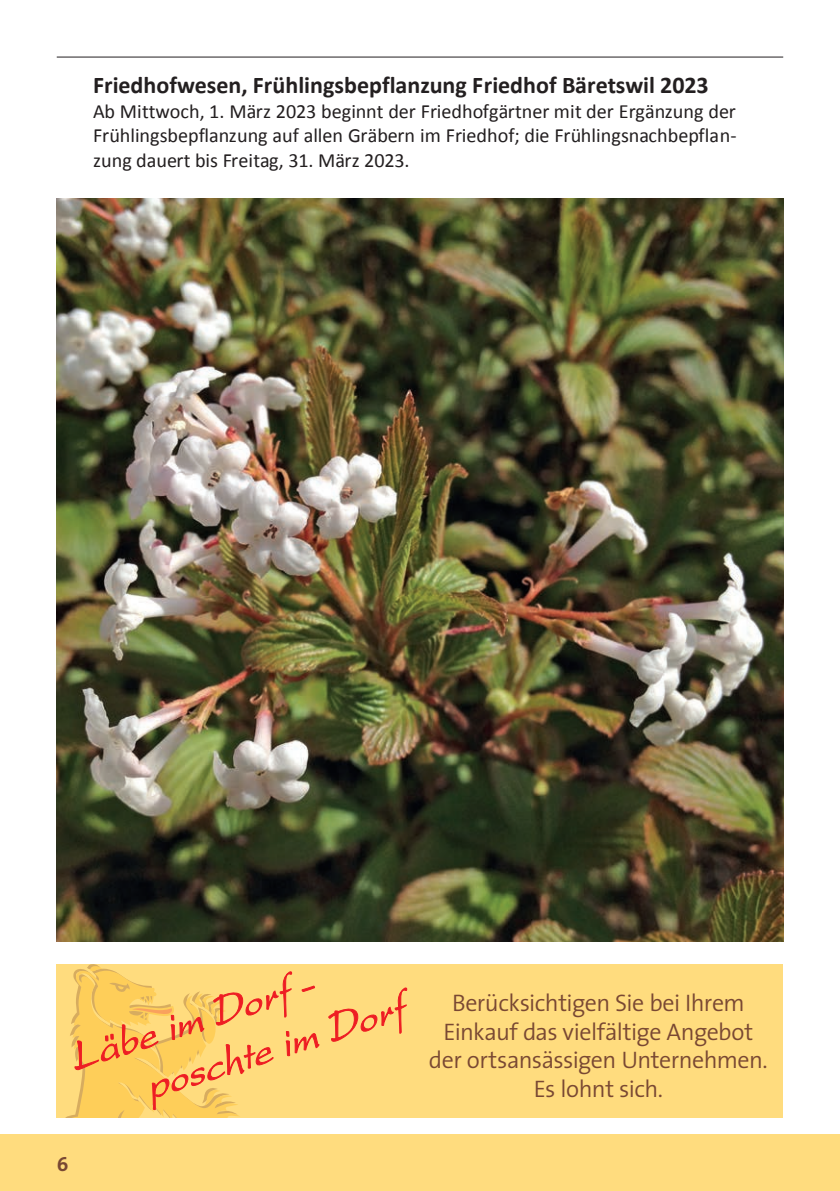
<style>
.page{position:relative;width:840px;height:1191px;background:#fff}
.page>*{position:absolute;margin:0;border:0;box-sizing:border-box;transform-origin:0 0}
.t1{font:300 24px/28.8px "The Sans";letter-spacing:-.025em;color:#794833;text-align:center}
.t2{font:700 24px "Calibri";color:#231f20}
.t3{font:20.2px/24.4px "Calibri";color:#231f20;text-align:justify}
.t4{font:700 20px "The Sans";color:#794833}
</style>
<div class="page">
<div style="left:0;top:1134px;width:839px;height:57px;background:#ffdc7e"></div>
<hr style="left:57px;top:57px;width:725px;height:1px;background:#231f20">
<div style="left:57px;top:964px;width:725px;height:153px;background:#ffdc7e"></div>
<svg style="left:67px;top:964px;width:340px;height:153px"></svg>
<img style="left:57px;top:198px;width:725px;height:743px">
<p class="t2" style="left:93px;top:68px;width:617px">Friedhofwesen, Frühlingsbepflanzung Friedhof Bäretswil 2023</p>
<p class="t3" style="left:93px;top:98px;width:644px">Ab Mittwoch, 1. März 2023 beginnt der Friedhofgärtner mit der Ergänzung der Frühlingsbepflanzung auf allen Gräbern im Friedhof; die Frühlingsnachbepflan&shy;zung dauert bis Freitag, 31. März 2023.</p>
<p class="t4" style="left:57px;top:1147px;width:13px">6</p>
<p class="t1" style="left:429px;top:987px;width:340px">Berücksichtigen Sie bei Ihrem<br>Einkauf das vielfältige Angebot der ortsansässigen Unternehmen.<br>Es lohnt sich.</p>
</div>
